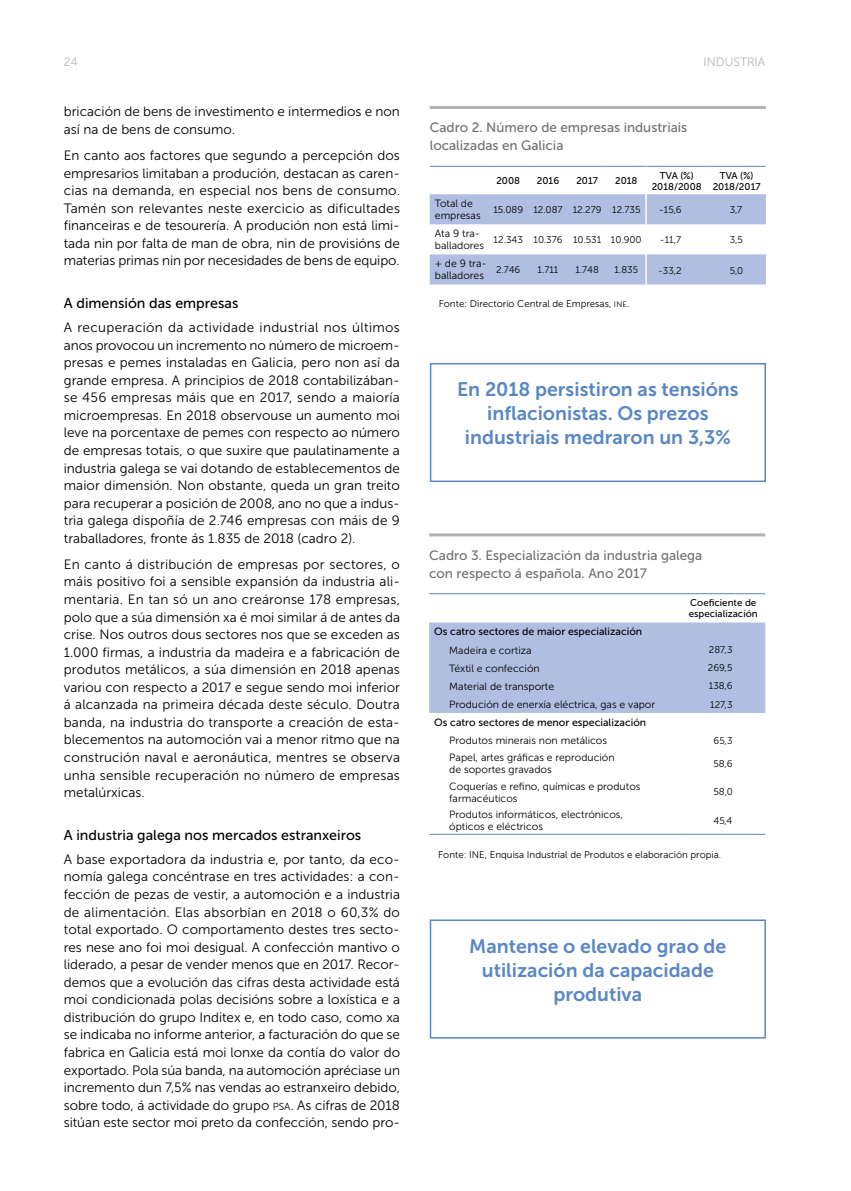
<style>
.page{position:relative;width:851px;height:1191px;background:#fff}
.page>*{position:absolute;margin:0;border:0;box-sizing:border-box;transform-origin:0 0}
.t1{font:19.5px/24px "Museo Sans 700";color:#5a87c3;text-align:center}
.t2{font:14.25px "Museo Sans 500";color:#000}
.t3{font:13.5px/17.5px "Museo Sans 300";color:#000;text-align:justify}
.t4{font:13.5px/18px "Museo Sans 500";color:#6f7070}
.t5{font:12px "Museo Sans 300";color:#b1b4b4}
.t6{font:10.5px/12px "Museo Sans 300";color:#000}
.t7{font:10.5px "Museo Sans 500";color:#000}
.t8{font:9.75px "Museo Sans 300";color:#000}
.t9{font:9.75px/11.2px "Museo Sans 500";color:#000;text-align:center}
.s1{font-size:10.2px}
.s2{font-size:7.8px}
</style>
<div class="page">
<div style="left:430px;top:363px;width:335px;height:119px;border:2px solid #5a87c3"></div>
<div style="left:429px;top:919px;width:336px;height:119px;border:2px solid #5a87c3"></div>
<svg style="left:429px;top:194px;width:336px;height:90px"></svg>
<hr style="left:645px;top:194px;width:1px;height:30px;background:#fff">
<hr style="left:645px;top:224px;width:1px;height:30px;background:#fff">
<hr style="left:645px;top:254px;width:1px;height:30px;background:#fff">
<hr style="left:429px;top:166px;width:59px;height:1px;background:#5a87c3">
<hr style="left:488px;top:166px;width:40px;height:1px;background:#5a87c3">
<hr style="left:528px;top:166px;width:39px;height:1px;background:#5a87c3">
<hr style="left:567px;top:166px;width:39px;height:1px;background:#5a87c3">
<hr style="left:606px;top:166px;width:40px;height:1px;background:#5a87c3">
<hr style="left:646px;top:166px;width:61px;height:1px;background:#5a87c3">
<hr style="left:707px;top:166px;width:58px;height:1px;background:#5a87c3">
<hr style="left:429px;top:106px;width:336px;height:3px;background:#b1b4b4">
<div style="left:429px;top:622px;width:336px;height:91px;background:#b0bfe1"></div>
<hr style="left:429px;top:834px;width:252px;height:1px;background:#5a87c3">
<hr style="left:681px;top:834px;width:84px;height:1px;background:#5a87c3">
<hr style="left:429px;top:593px;width:252px;height:1px;background:#5a87c3">
<hr style="left:681px;top:593px;width:84px;height:1px;background:#5a87c3">
<hr style="left:429px;top:533px;width:336px;height:3px;background:#b1b4b4">
<p class="t5" style="left:64px;top:56px;width:15px">24</p>
<p class="t5" style="left:703px;top:56px;width:63px">INDUSTRIA</p>
<p class="t3" style="left:64px;top:103px;width:337px">bricación de bens de investimento e intermedios e non así na de bens de consumo.</p>
<p class="t3" style="left:64px;top:147px;width:338px">En canto aos factores que segundo a percepción dos empresarios limitaban a produción, destacan as caren&shy;cias na demanda, en especial nos bens de consumo.<br>Tamén son relevantes neste exercicio as dificultades financeiras e de tesourería. A produción non está limi&shy;tada nin por falta de man de obra, nin de provisións de materias primas nin por necesidades de bens de equipo.</p>
<p class="t2" style="left:64px;top:295px;width:176px">A dimensión das empresas</p>
<p class="t3" style="left:64px;top:319px;width:337px">A recuperación da actividade industrial nos últimos anos provocou un incremento no número de microem&shy;presas e pemes instaladas en Galicia, pero non así da grande empresa. A principios de 2018 contabilizában&shy;se 456 empresas máis que en 2017, sendo a maioría microempresas. En 2018 observouse un aumento moi leve na porcentaxe de pemes con respecto ao número de empresas totais, o que suxire que paulatinamente a industria galega se vai dotando de establecementos de maior dimensión. Non obstante, queda un gran treito para recuperar a posición de 2008, ano no que a indus&shy;tria galega dispoñía de 2.746 empresas con máis de 9 traballadores, fronte ás 1.835 de 2018 (cadro 2).</p>
<p class="t3" style="left:64px;top:555px;width:338px">En canto á distribución de empresas por sectores, o máis positivo foi a sensible expansión da industria ali&shy;mentaria. En tan só un ano creáronse 178 empresas, polo que a súa dimensión xa é moi similar á de antes da crise. Nos outros dous sectores nos que se exceden as 1.000 firmas, a industria da madeira e a fabricación de produtos metálicos, a súa dimensión en 2018 apenas variou con respecto a 2017 e segue sendo moi inferior á alcanzada na primeira década deste século. Doutra banda, na industria do transporte a creación de esta&shy;blecementos na automoción vai a menor ritmo que na construción naval e aeronáutica, mentres se observa unha sensible recuperación no número de empresas metalúrxicas.</p>
<p class="t2" style="left:64px;top:827px;width:299px">A industria galega nos mercados estranxeiros</p>
<p class="t3" style="left:64px;top:850px;width:338px">A base exportadora da industria e, por tanto, da eco&shy;nomía galega concéntrase en tres actividades: a con&shy;fección de pezas de vestir, a automoción e a industria de alimentación. Elas absorbían en 2018 o 60,3% do total exportado. O comportamento destes tres secto&shy;res nese ano foi moi desigual. A confección mantivo o liderado, a pesar de vender menos que en 2017. Recor&shy;demos que a evolución das cifras desta actividade está moi condicionada polas decisións sobre a loxística e a distribución do grupo Inditex e, en todo caso, como xa se indicaba no informe anterior, a facturación do que se fabrica en Galicia está moi lonxe da contía do valor do exportado. Pola súa banda, na automoción apréciase un incremento dun 7,5% nas vendas ao estranxeiro debido, sobre todo, á actividade do grupo <span class="s1">PSA</span>. As cifras de 2018 sitúan este sector moi preto da confección, sendo pro-</p>
<p class="t4" style="left:429px;top:119px;width:259px">Cadro 2. Número de empresas industriais localizadas en Galicia</p>
<p class="t9" style="left:496px;top:175px;width:25px">2008</p>
<p class="t9" style="left:537px;top:175px;width:24px">2016</p>
<p class="t9" style="left:576px;top:175px;width:23px">2017</p>
<p class="t9" style="left:615px;top:175px;width:24px">2018</p>
<p class="t9" style="left:651px;top:170px;width:51px">TVA (%)<br>2018/2008</p>
<p class="t9" style="left:712px;top:170px;width:49px">TVA (%)<br>2018/2017</p>
<p class="t6" style="left:435px;top:198px;width:47px">Total de empresas</p>
<p class="t8" style="left:493px;top:204px;width:149px">15.089 12.087 12.279 12.735</p>
<p class="t8" style="left:659px;top:205px;width:24px">-15,6</p>
<p class="t8" style="left:729px;top:205px;width:14px">3,7</p>
<p class="t6" style="left:435px;top:228px;width:51px">Ata 9 tra&shy;balladores</p>
<p class="t8" style="left:493px;top:234px;width:149px">12.343 10.376 10.531 10.900</p>
<p class="t8" style="left:659px;top:235px;width:23px">-11,7</p>
<p class="t8" style="left:729px;top:235px;width:15px">3,5</p>
<p class="t6" style="left:435px;top:258px;width:53px">+ de 9 tra&shy;balladores</p>
<p class="t8" style="left:496px;top:264px;width:26px">2.746</p>
<p class="t8" style="left:537px;top:264px;width:22px">1.711</p>
<p class="t8" style="left:575px;top:264px;width:25px">1.748</p>
<p class="t8" style="left:614px;top:264px;width:25px">1.835</p>
<p class="t8" style="left:658px;top:265px;width:25px">-33,2</p>
<p class="t8" style="left:729px;top:265px;width:15px">5,0</p>
<p class="t8" style="left:439px;top:299px;width:192px">Fonte: Directorio Central de Empresas, <span class="s2">INE</span> .</p>
<h1 class="t1" style="left:457px;top:377px;width:283px">En 2018 persistiron as tensións inflacionistas. Os prezos industriais medraron un 3,3%</h1>
<p class="t4" style="left:429px;top:546px;width:275px">Cadro 3. Especialización da industria galega con respecto á española. Ano 2017</p>
<p class="t9" style="left:688px;top:597px;width:70px;text-align:left">Coeficiente de especialización</p>
<p class="t7" style="left:434px;top:626px;width:209px">Os catro sectores de maior especialización</p>
<p class="t6" style="left:449px;top:644px;width:84px">Madeira e cortiza</p>
<p class="t8" style="left:708px;top:644px;width:25px">287,3</p>
<p class="t6" style="left:449px;top:662px;width:92px">Téxtil e confección</p>
<p class="t8" style="left:707px;top:663px;width:26px">269,5</p>
<p class="t6" style="left:449px;top:680px;width:106px">Material de transporte</p>
<p class="t8" style="left:708px;top:681px;width:25px">138,6</p>
<p class="t6" style="left:449px;top:698px;width:207px">Produción de enerxía eléctrica, gas e vapor</p>
<p class="t8" style="left:710px;top:699px;width:24px">127,3</p>
<p class="t7" style="left:434px;top:716px;width:213px">Os catro sectores de menor especialización</p>
<p class="t6" style="left:449px;top:734px;width:159px">Produtos minerais non metálicos</p>
<p class="t8" style="left:713px;top:735px;width:20px">65,3</p>
<p class="t6" style="left:449px;top:751px;width:167px">Papel, artes gráficas e reprodución de soportes gravados</p>
<p class="t8" style="left:713px;top:758px;width:21px">58,6</p>
<p class="t6" style="left:449px;top:780px;width:193px">Coquerías e refino, químicas e produtos farmacéuticos</p>
<p class="t8" style="left:713px;top:786px;width:21px">58,0</p>
<p class="t6" style="left:449px;top:808px;width:175px">Produtos informáticos, electrónicos, ópticos e eléctricos</p>
<p class="t8" style="left:713px;top:815px;width:20px">45,4</p>
<p class="t8" style="left:438px;top:849px;width:284px">Fonte: INE, Enquisa Industrial de Produtos e elaboración propia.</p>
<h1 class="t1" style="left:469px;top:934px;width:258px">Mantense o elevado grao de utilización da capacidade produtiva</h1>
</div>
